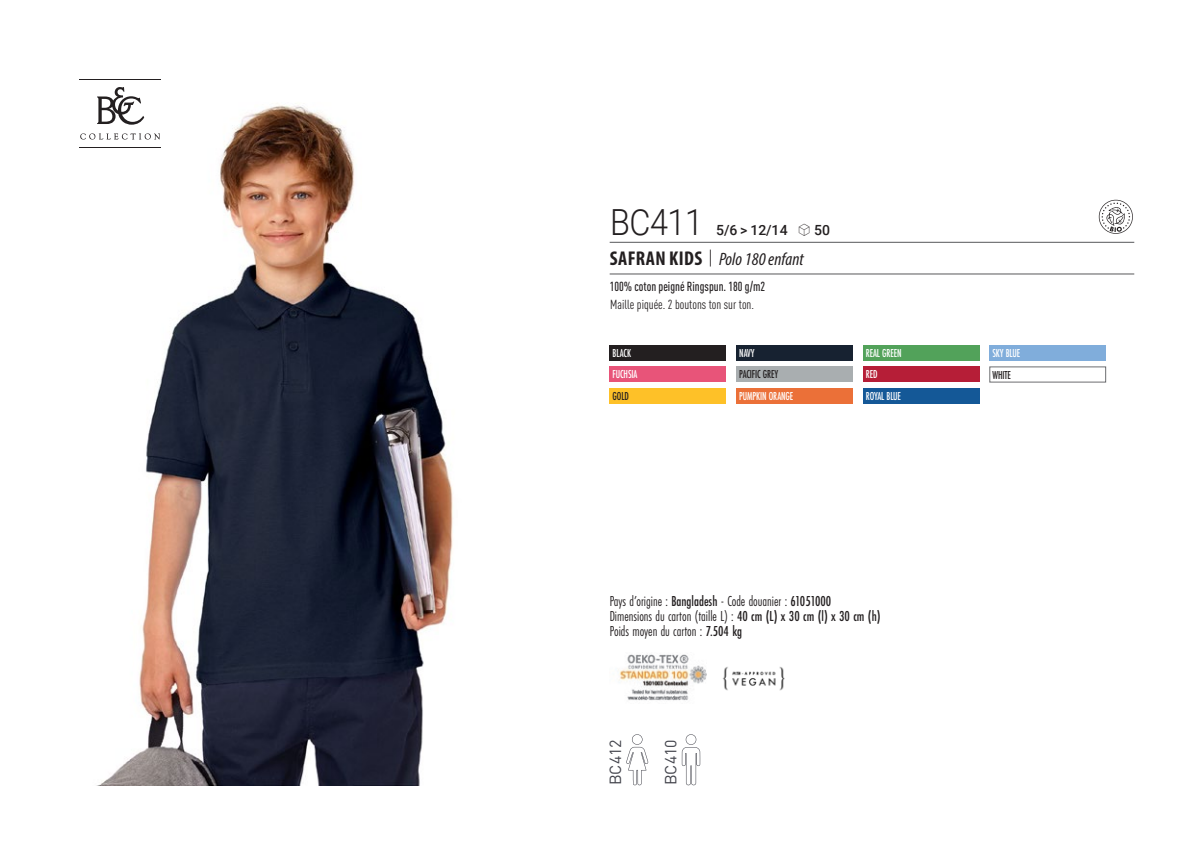
<style>
.page{position:relative;width:1191px;height:842px;background:#fff}
.page>*{position:absolute;margin:0;border:0;box-sizing:border-box;transform-origin:0 0}
.t1{font:300 36px "Roboto";letter-spacing:-.015em;color:#231f20;scale:.9 1}
.t2{font:italic 18px "Myriad Variable Concept";color:#231f20}
.t3{font:16px "DIN Pro";color:#43444c}
.t4{font:15px "Futura PT Cond";color:#231f20;scale:.95 1}
.t5{font:500 14px "Roboto";color:#231f20}
.grammage_2020{font:500 condensed 13px "DIN Pro";color:#231f20;scale:.95 1}
.t6{font:condensed 13px "DIN Pro";color:#231f20}
.Coloris_nuancier_bla{font:500 12px "Futura PT Cond";letter-spacing:-.01em;color:#fff;scale:.9 1}
.Coloris_nuancier{font:500 12px "Futura PT Cond";letter-spacing:-.01em;color:#231f20;scale:.9 1}
.s1{font-family:"Linotype Shapeshifter";font-weight:400;font-size:16px}
.s2{font-family:"Myriad Pro";font-weight:700;font-style:normal;font-stretch:condensed;font-size:20px}
.s3{font-family:"Roboto Condensed";font-weight:300;font-style:normal;font-size:20px}
.s4{font-weight:500}
</style>
<div class="page">
<img style="left:99px;top:105px;width:354px;height:680px">
<hr style="left:79px;top:79px;width:82px;height:1px;background:#231f20">
<hr style="left:79px;top:147px;width:82px;height:1px;background:#231f20">
<svg style="left:80px;top:133px;width:80px;height:7px"></svg>
<svg style="left:97px;top:87px;width:47px;height:38px"></svg>
<div style="left:609px;top:345px;width:117px;height:16px;background:#231f20"></div>
<div style="left:609px;top:367px;width:117px;height:15px;background:#e85479"></div>
<div style="left:609px;top:388px;width:117px;height:16px;background:#fec128"></div>
<div style="left:736px;top:345px;width:116px;height:16px;background:#172231"></div>
<div style="left:736px;top:367px;width:116px;height:15px;background:#a9aeb0"></div>
<div style="left:736px;top:388px;width:116px;height:16px;background:#eb7038"></div>
<div style="left:863px;top:345px;width:116px;height:16px;background:#52a25a"></div>
<div style="left:863px;top:367px;width:116px;height:15px;background:#b61e37"></div>
<div style="left:863px;top:388px;width:116px;height:16px;background:#145897"></div>
<div style="left:989px;top:345px;width:116px;height:16px;background:#80addb"></div>
<svg style="left:626px;top:734px;width:22px;height:51px"></svg>
<svg style="left:682px;top:734px;width:18px;height:51px"></svg>
<svg style="left:1098px;top:200px;width:34px;height:34px"></svg>
<img style="left:619px;top:654px;width:87px;height:47px">
<img style="left:722px;top:667px;width:63px;height:24px">
<hr style="left:609px;top:242px;width:525px;height:1px;background:#57585a">
<hr style="left:609px;top:274px;width:525px;height:1px;background:#57585a">
<p class="t1" style="left:610px;top:197px;width:105px">BC411</p>
<p class="t5" style="left:716px;top:220px;width:115px">5/6 &gt; 12/14 <span class="s1">S</span> 50</p>
<p class="t2" style="left:610px;top:249px;width:195px"><span class="s2">SAFRAN KIDS</span> <span class="s3">|</span> Polo 180 enfant</p>
<p class="grammage_2020" style="left:609px;top:277px;width:165px">100% coton peigné Ringspun. 180 g/m2</p>
<p class="t6" style="left:610px;top:295px;width:145px">Maille piquée. 2 boutons ton sur ton.</p>
<p class="Coloris_nuancier_bla" style="left:612px;top:346px;width:22px">BLACK</p>
<p class="Coloris_nuancier_bla" style="left:612px;top:367px;width:29px">FUCHSIA</p>
<p class="Coloris_nuancier" style="left:612px;top:389px;width:20px">GOLD</p>
<p class="Coloris_nuancier_bla" style="left:739px;top:346px;width:18px">NAVY</p>
<p class="Coloris_nuancier" style="left:739px;top:367px;width:45px">PACIFIC GREY</p>
<p class="Coloris_nuancier_bla" style="left:739px;top:389px;width:62px">PUMPKIN ORANGE</p>
<p class="Coloris_nuancier_bla" style="left:866px;top:346px;width:41px">REAL GREEN</p>
<p class="Coloris_nuancier_bla" style="left:866px;top:367px;width:15px">RED</p>
<p class="Coloris_nuancier_bla" style="left:866px;top:389px;width:41px">ROYAL BLUE</p>
<p class="t4" style="left:609px;top:592px;width:235px">Pays d’origine : <span class="s4">Bangladesh</span> - Code douanier : <span class="s4">61051000</span></p>
<p class="t4" style="left:609px;top:607px;width:287px">Dimensions du carton (taille L) : <span class="s4">40 cm (L) x 30 cm (l) x 30 cm (h)</span></p>
<p class="t4" style="left:609px;top:622px;width:141px">Poids moyen du carton : <span class="s4">7.504 kg</span></p>
<p class="t3" style="left:602px;top:785px;width:47px;rotate:-90deg">BC412</p>
<p class="t3" style="left:658px;top:785px;width:47px;rotate:-90deg">BC410</p>
<p class="Coloris_nuancier_bla" style="left:992px;top:346px;width:32px">SKY BLUE</p>
<p class="Coloris_nuancier" style="left:992px;top:367px;width:22px">WHITE</p>
</div>
